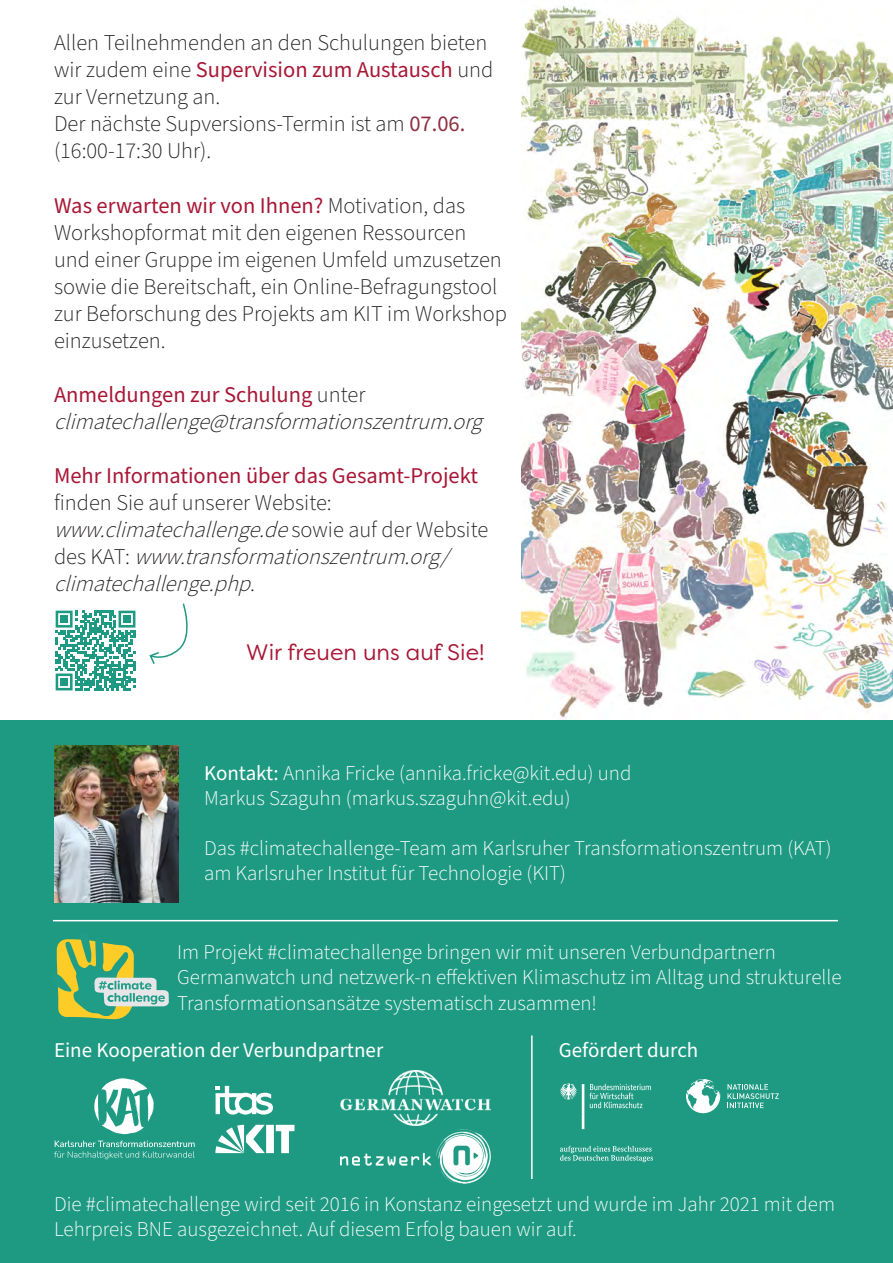
<style>
.page{position:relative;width:893px;height:1263px;background:#fff}
.page>*{position:absolute;margin:0;border:0;box-sizing:border-box;transform-origin:0 0}
.t1{font:300 22.5px/27px "Source Sans Pro";color:#231f20}
.t2{font:italic 300 22.5px/27px "Source Sans Pro";color:#231f20}
.t3{font:22.5px/27px "Source Sans Pro";color:#a81736}
.t4{font:22.5px "Filson Soft";color:#a81736}
.t5{font:300 21px/25.2px "Source Sans Pro";color:#fff}
.t6{font:21px "Source Sans Pro";color:#fff}
.s1{font-weight:400;color:#a81736}
.s2{font-weight:400;color:#8f2d41}
.s3{font-weight:300;color:#231f20}
.s4{font-style:normal}
.s5{font-weight:400}
</style>
<div class="page">
<img style="left:521px;top:5px;width:372px;height:715px">
<div style="left:0;top:720px;width:893px;height:543px;background:#1e9a82"></div>
<img style="left:54px;top:745px;width:124px;height:157px">
<img style="left:340px;top:1070px;width:150px;height:55px">
<img style="left:340px;top:1129px;width:150px;height:55px">
<hr style="left:531px;top:1035px;width:2px;height:144px;background:#fff">
<hr style="left:53px;top:920px;width:785px;height:1px;background:#fff">
<svg style="left:55px;top:610px;width:81px;height:81px"></svg>
<svg style="left:56px;top:611px;width:79px;height:79px"></svg>
<div style="left:60px;top:615px;width:8px;height:8px;background:#1e9a82"></div>
<div style="left:123px;top:615px;width:8px;height:8px;background:#1e9a82"></div>
<div style="left:60px;top:678px;width:8px;height:8px;background:#1e9a82"></div>
<svg style="left:149px;top:603px;width:39px;height:61px"></svg>
<svg style="left:56px;top:939px;width:113px;height:80px"></svg>
<svg style="left:560px;top:1083px;width:91px;height:46px"></svg>
<svg style="left:560px;top:1146px;width:93px;height:16px"></svg>
<svg style="left:691px;top:1079px;width:13px;height:7px"></svg>
<svg style="left:727px;top:1084px;width:52px;height:24px"></svg>
<svg style="left:54px;top:1140px;width:141px;height:19px"></svg>
<svg style="left:94px;top:1078px;width:60px;height:56px"></svg>
<svg style="left:216px;top:1086px;width:57px;height:28px"></svg>
<svg style="left:215px;top:1125px;width:79px;height:28px"></svg>
<p class="t1" style="left:54px;top:30px;width:441px">Allen Teilnehmenden an den Schulungen bieten wir zudem eine <span class="s1">Supervision zum Austausch</span> und zur Vernetzung an.</p>
<p class="t1" style="left:54px;top:111px;width:413px">Der nächste Supversions-Termin ist am <span class="s2">07.06. </span>(16:00-17:30 Uhr).</p>
<p class="t1" style="left:54px;top:193px;width:455px"><span class="s1">Was erwarten wir von Ihnen?</span> Motivation, das Workshopformat mit den eigenen Ressourcen und einer Gruppe im eigenen Umfeld umzusetzen sowie die Bereitschaft, ein Online-Befragungstool zur Beforschung des Projekts am KIT im Workshop einzusetzen.</p>
<p class="t3" style="left:54px;top:382px;width:313px">Anmeldungen zur Schulung <span class="s3">unter</span></p>
<p class="t2" style="left:54px;top:409px;width:438px">climatechallenge@transformationszentrum.org</p>
<p class="t3" style="left:54px;top:463px;width:426px">Mehr Informationen über das Gesamt-Projekt <span class="s3">finden Sie auf unserer Website:</span></p>
<p class="t2" style="left:54px;top:517px;width:436px">www.climatechallenge.de<span class="s4">s o w i e a u f d e r W e b s i t e d e s KAT :</span> www.transformationszentrum.org/ climatechallenge.php<span class="s4">.</span></p>
<p class="t4" style="left:246px;top:638px;width:240px">Wir freuen uns auf Sie!</p>
<p class="t5" style="left:204px;top:761px;width:429px"><span class="s5">Kontakt:</span> Annika Fricke (annika.fricke@kit.edu) und<br>Markus Szaguhn (markus.szaguhn@kit.edu)</p>
<p class="t5" style="left:204px;top:836px;width:629px">Das #climatechallenge-Team am Karlsruher Transformationszentrum (KAT) am Karlsruher Institut für Technologie (KIT)</p>
<p class="t5" style="left:177px;top:940px;width:666px">Im Projekt #climatechallenge bringen wir mit unseren Verbundpartnern<br>Germanwatch und netzwerk-n effektiven Klimaschutz im Alltag und strukturelle<br>Transformationsansätze systematisch zusammen!</p>
<p class="t6" style="left:54px;top:1036px;width:331px">Eine Kooperation der Verbundpartner</p>
<p class="t6" style="left:559px;top:1036px;width:141px">Gefördert durch</p>
<p class="t5" style="left:54px;top:1192px;width:782px">Die #climatechallenge wird seit 2016 in Konstanz eingesetzt und wurde im Jahr 2021 mit dem<br>Lehrpreis BNE ausgezeichnet. Auf diesem Erfolg bauen wir auf.</p>
</div>
